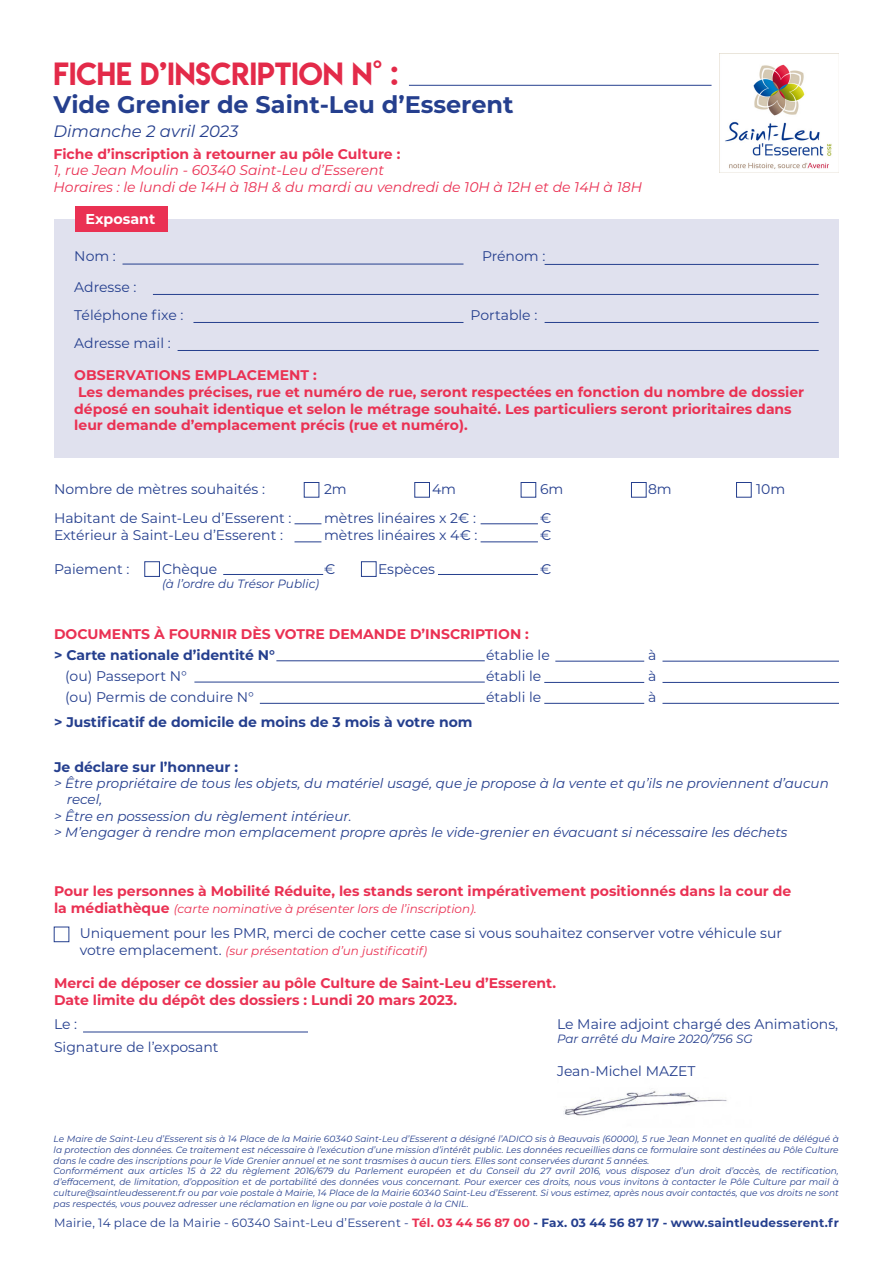
<style>
.page{position:relative;width:893px;height:1263px;background:#fff}
.page>*{position:absolute;margin:0;border:0;box-sizing:border-box;transform-origin:0 0}
.t1{font:28.5px "Lemon Milk";color:#e32a49}
.t2{font:700 24px "Montserrat";color:#253f8e}
.t3{font:italic 16.5px "Montserrat";color:#253f8e}
.t4{font:700 14.25px "Montserrat";color:#fff}
.t5{font:700 13.95px/16.8px "Montserrat";color:#ea3153}
.t6{font:13.95px "Montserrat";color:#253f8e}
.t7{font:italic 13.95px "Montserrat";color:#ea3153}
.t8{font:700 13.95px "Montserrat";color:#253f8e}
.t9{font:italic 13.5px/16.2px "Montserrat";color:#253f8e}
.t10{font:italic 12px "Montserrat";color:#ea3153}
.t11{font:12px "Montserrat";letter-spacing:.02em;color:#253f8e}
.t12{font:italic 12px "Montserrat";color:#253f8e}
.t13{font:italic 9px/10.8px "Montserrat";color:#253f8e;text-align:justify}
.s1{font-weight:700;font-style:normal;font-size:13.95px}
.s2{font-style:normal;font-size:13.95px;color:#253f8e}
.s3{font-weight:700;color:#ea3153}
.s4{font-weight:700}
</style>
<div class="page">
<div style="left:54px;top:219px;width:785px;height:239px;background:#e0e1ee"></div>
<hr style="left:153px;top:294px;width:666px;height:1px;background:#253f8e">
<hr style="left:193px;top:322px;width:270px;height:1px;background:#253f8e">
<hr style="left:545px;top:322px;width:274px;height:1px;background:#253f8e">
<hr style="left:545px;top:264px;width:274px;height:1px;background:#253f8e">
<hr style="left:178px;top:350px;width:641px;height:1px;background:#253f8e">
<div style="left:75px;top:207px;width:93px;height:25px;background:#ea3153"></div>
<hr style="left:123px;top:264px;width:340px;height:1px;background:#253f8e">
<hr style="left:409px;top:85px;width:302px;height:1px;background:#253f8e">
<img style="left:720px;top:53px;width:119px;height:116px">
<div style="left:304px;top:482px;width:15px;height:15px;border:1px solid #253f8e"></div>
<div style="left:145px;top:561px;width:15px;height:16px;border:1px solid #253f8e"></div>
<div style="left:361px;top:561px;width:15px;height:16px;border:1px solid #253f8e"></div>
<div style="left:415px;top:482px;width:15px;height:15px;border:1px solid #253f8e"></div>
<div style="left:521px;top:482px;width:15px;height:15px;border:1px solid #253f8e"></div>
<div style="left:631px;top:482px;width:15px;height:15px;border:1px solid #253f8e"></div>
<div style="left:736px;top:482px;width:15px;height:15px;border:1px solid #253f8e"></div>
<hr style="left:223px;top:574px;width:100px;height:1px;background:#253f8e">
<hr style="left:276px;top:660px;width:209px;height:1px;background:#253f8e">
<hr style="left:194px;top:682px;width:291px;height:1px;background:#253f8e">
<hr style="left:260px;top:703px;width:225px;height:1px;background:#253f8e">
<hr style="left:83px;top:1032px;width:225px;height:1px;background:#253f8e">
<hr style="left:544px;top:703px;width:100px;height:1px;background:#253f8e">
<hr style="left:544px;top:682px;width:100px;height:1px;background:#253f8e">
<hr style="left:555px;top:661px;width:89px;height:1px;background:#253f8e">
<hr style="left:662px;top:703px;width:177px;height:1px;background:#253f8e">
<hr style="left:662px;top:682px;width:177px;height:1px;background:#253f8e">
<hr style="left:662px;top:661px;width:177px;height:1px;background:#253f8e">
<hr style="left:438px;top:574px;width:100px;height:1px;background:#253f8e">
<hr style="left:481px;top:523px;width:57px;height:1px;background:#253f8e">
<svg style="left:294px;top:523px;width:27px;height:1px"></svg>
<hr style="left:481px;top:542px;width:57px;height:1px;background:#253f8e">
<svg style="left:294px;top:542px;width:27px;height:1px"></svg>
<div style="left:54px;top:927px;width:15px;height:15px;border:1px solid #253f8e"></div>
<img style="left:563px;top:1091px;width:164px;height:25px">
<p class="t1" style="left:54px;top:53px;width:346px">FICHE D’INSCRIPTION N° :</p>
<p class="t2" style="left:54px;top:88px;width:462px">Vide Grenier de Saint-Leu d’Esserent</p>
<p class="t3" style="left:54px;top:120px;width:187px">Dimanche 2 avril 2023</p>
<p class="t5" style="left:54px;top:145px;width:348px">Fiche d’inscription à retourner au pôle Culture :</p>
<p class="t7" style="left:54px;top:161px;width:332px">1, rue Jean Moulin - 60340 Saint-Leu d’Esserent</p>
<p class="t7" style="left:54px;top:178px;width:590px">Horaires : le lundi de 14H à 18H &amp; du mardi au vendredi de 10H à 12H et de 14H à 18H</p>
<p class="t4" style="left:86px;top:209px;width:71px">Exposant</p>
<p class="t6" style="left:74px;top:247px;width:43px">Nom :</p>
<p class="t6" style="left:482px;top:247px;width:65px">Prénom :</p>
<p class="t6" style="left:74px;top:277px;width:64px">Adresse :</p>
<p class="t6" style="left:74px;top:305px;width:111px">Téléphone fixe :</p>
<p class="t6" style="left:471px;top:305px;width:68px">Portable :</p>
<p class="t6" style="left:74px;top:333px;width:98px">Adresse mail :</p>
<p class="t5" style="left:74px;top:366px;width:244px">OBSERVATIONS EMPLACEMENT :</p>
<p class="t5" style="left:74px;top:383px;width:731px">Les demandes précises, rue et numéro de rue, seront respectées en fonction du nombre de dossier déposé en souhait identique et selon le métrage souhaité. Les particuliers seront prioritaires dans leur demande d’emplacement précis (rue et numéro).</p>
<p class="t6" style="left:54px;top:480px;width:212px">Nombre de mètres souhaités :</p>
<p class="t6" style="left:324px;top:480px;width:24px">2m</p>
<p class="t6" style="left:432px;top:480px;width:26px">4m</p>
<p class="t6" style="left:540px;top:480px;width:25px">6m</p>
<p class="t6" style="left:648px;top:480px;width:25px">8m</p>
<p class="t6" style="left:756px;top:480px;width:31px">10m</p>
<p class="t6" style="left:54px;top:509px;width:239px">Habitant de Saint-Leu d’Esserent :</p>
<p class="t6" style="left:324px;top:509px;width:154px">mètres linéaires x 2€ :</p>
<p class="t6" style="left:540px;top:509px;width:13px">€</p>
<p class="t6" style="left:54px;top:526px;width:231px">Extérieur à Saint-Leu d’Esserent :</p>
<p class="t6" style="left:324px;top:526px;width:155px">mètres linéaires x 4€ :</p>
<p class="t6" style="left:540px;top:526px;width:13px">€</p>
<p class="t6" style="left:54px;top:559px;width:77px">Paiement :</p>
<p class="t6" style="left:162px;top:559px;width:57px">Chèque</p>
<p class="t6" style="left:324px;top:559px;width:13px">€</p>
<p class="t6" style="left:378px;top:559px;width:59px">Espèces</p>
<p class="t6" style="left:540px;top:559px;width:13px">€</p>
<p class="t12" style="left:162px;top:576px;width:159px">(à l’ordre du Trésor Public)</p>
<p class="t5" style="left:54px;top:624px;width:476px">DOCUMENTS À FOURNIR DÈS VOTRE DEMANDE D’INSCRIPTION :</p>
<p class="t8" style="left:54px;top:644px;width:223px">&gt; Carte nationale d’identité N°</p>
<p class="t6" style="left:486px;top:645px;width:65px">établie le</p>
<p class="t6" style="left:648px;top:645px;width:10px">à</p>
<p class="t6" style="left:65px;top:666px;width:123px">(ou) Passeport N°</p>
<p class="t6" style="left:486px;top:666px;width:57px">établi le</p>
<p class="t6" style="left:648px;top:666px;width:10px">à</p>
<p class="t6" style="left:65px;top:687px;width:191px">(ou) Permis de conduire N°</p>
<p class="t6" style="left:486px;top:687px;width:57px">établi le</p>
<p class="t6" style="left:648px;top:687px;width:10px">à</p>
<p class="t8" style="left:54px;top:712px;width:420px">&gt; Justificatif de domicile de moins de 3 mois à votre nom</p>
<p class="t8" style="left:54px;top:757px;width:186px">Je déclare sur l’honneur :</p>
<p class="t9" style="left:67px;top:775px;width:764px;text-indent:-13px">&gt; Être propriétaire de tous les objets, du matériel usagé, que je propose à la vente et qu’ils ne proviennent d’aucun recel,</p>
<p class="t9" style="left:54px;top:807px;width:299px">&gt; Être en possession du règlement intérieur.</p>
<p class="t9" style="left:54px;top:824px;width:735px">&gt; M’engager à rendre mon emplacement propre après le vide-grenier en évacuant si nécessaire les déchets</p>
<p class="t5" style="left:54px;top:882px;width:739px">Pour les personnes à Mobilité Réduite, les stands seront impérativement positionnés dans la cour de</p>
<p class="t10" style="left:54px;top:900px;width:424px"><span class="s1">la médiathèque</span> (carte nominative à présenter lors de l’inscription).</p>
<p class="t6" style="left:80px;top:924px;width:704px">Uniquement pour les PMR, merci de cocher cette case si vous souhaitez conserver votre véhicule sur</p>
<p class="t10" style="left:80px;top:943px;width:349px"><span class="s2">votre emplacement.</span> (sur présentation d’un justificatif)</p>
<p class="t5" style="left:54px;top:974px;width:504px">Merci de déposer ce dossier au pôle Culture de Saint-Leu d’Esserent.<br>Date limite du dépôt des dossiers : Lundi 20 mars 2023.</p>
<p class="t6" style="left:54px;top:1014px;width:25px">Le :</p>
<p class="t6" style="left:54px;top:1037px;width:166px">Signature de l’exposant</p>
<p class="t6" style="left:557px;top:1014px;width:283px">Le Maire adjoint chargé des Animations,</p>
<p class="t12" style="left:557px;top:1031px;width:197px">Par arrêté du Maire 2020/756 SG</p>
<p class="t6" style="left:557px;top:1062px;width:140px">Jean-Michel MAZET</p>
<p class="t13" style="left:54px;top:1133px;width:787px">Le Maire de Saint-Leu d’Esserent sis à 14 Place de la Mairie 60340 Saint-Leu d’Esserent a désigné l’ADICO sis à Beauvais (60000), 5 rue Jean Monnet en qualité de délégué à la protection des données. Ce traitement est nécessaire à l’exécution d’une mission d’intérêt public. Les données recueillies dans ce formulaire sont destinées au Pôle Culture dans le cadre des inscriptions pour le Vide Grenier annuel et ne sont trasmises à aucun tiers. Elles sont conservées durant 5 années.</p>
<p class="t13" style="left:54px;top:1165px;width:787px">Conformément aux articles 15 à 22 du règlement 2016/679 du Parlement européen et du Conseil du 27 avril 2016, vous disposez d’un droit d’accès, de rectification, d’effacement, de limitation, d’opposition et de portabilité des données vous concernant. Pour exercer ces droits, nous vous invitons à contacter le Pôle Culture par mail à culture@saintleudesserent.fr ou par voie postale à Mairie, 14 Place de la Mairie 60340 Saint-Leu d’Esserent. Si vous estimez, après nous avoir contactés, que vos droits ne sont pas respectés, vous pouvez adresser une réclamation en ligne ou par voie postale à la CNIL.</p>
<h3 class="t11" style="left:54px;top:1214px;width:787px">Mairie, 14 place de la Mairie - 60340 Saint-Leu d’Esserent - <span class="s3">Tél. 03 44 56 87 00</span> <span class="s4">- Fax. 03 44 56 87 17 - www.saintleudesserent.fr</span></h3>
</div>
